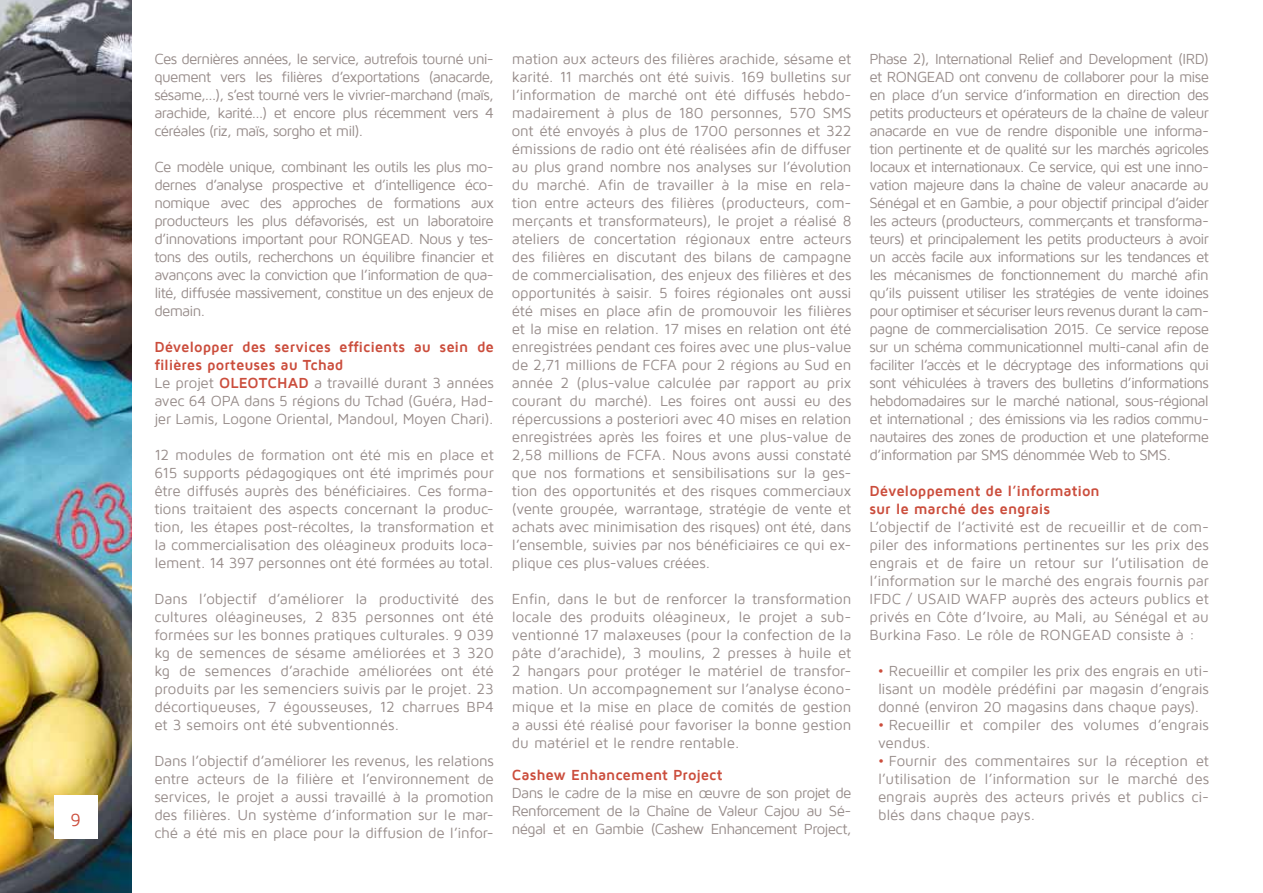
<style>
.page{position:relative;width:1263px;height:893px;background:#fff}
.page>*{position:absolute;margin:0;border:0;box-sizing:border-box;transform-origin:0 0}
.t1{font:18px "Maven Pro";color:#cb4d3c}
.t2{font:15px/18px "Maven Pro";letter-spacing:-.015em;color:#978c8a;text-align:justify}
.t3{font:700 15px/18px "Maven Pro";letter-spacing:-.005em;color:#cb4d3c}
.s1{font-weight:700;color:#cb4d3c}
.s2{color:#cb4d3c}
</style>
<div class="page">
<img style="left:0;top:0;width:132px;height:893px">
<div style="left:54px;top:795px;width:44px;height:44px;background:#fff"></div>
<p class="t1" style="left:71px;top:810px;width:12px">9</p>
<p class="t2" style="left:154px;top:50px;width:341px">Ces dernières années, le service, autrefois tourné uni&shy;quement vers les filières d’exportations (anacarde, sésame,…), s’est tourné vers le vivrier-marchand (maïs, arachide, karité…) et encore plus récemment vers 4 céréales (riz, maïs, sorgho et mil).</p>
<p class="t2" style="left:154px;top:158px;width:341px">Ce modèle unique, combinant les outils les plus mo&shy;dernes d’analyse prospective et d’intelligence éco&shy;nomique avec des approches de formations aux producteurs les plus défavorisés, est un laboratoire d’innovations important pour RONGEAD. Nous y tes&shy;tons des outils, recherchons un équilibre financier et avançons avec la conviction que l’information de qua&shy;lité, diffusée massivement, constitue un des enjeux de demain.</p>
<p class="t2" style="left:154px;top:338px;width:341px;text-align:left"><span class="s1">Développer des services efficients au sein de filières porteuses au Tchad<br></span>Le projet <span class="s1">OLEOTCHAD</span> a travaillé durant 3 années avec 64 OPA dans 5 régions du Tchad (Guéra, Had&shy;jer Lamis, Logone Oriental, Mandoul, Moyen Chari).</p>
<p class="t2" style="left:154px;top:446px;width:341px">12 modules de formation ont été mis en place et 615 supports pédagogiques ont été imprimés pour être diffusés auprès des bénéficiaires. Ces forma&shy;tions traitaient des aspects concernant la produc&shy;tion, les étapes post-récoltes, la transformation et la commercialisation des oléagineux produits loca&shy;lement. 14 397 personnes ont été formées au total.</p>
<p class="t2" style="left:154px;top:590px;width:341px">Dans l’objectif d’améliorer la productivité des cultures oléagineuses, 2 835 personnes ont été formées sur les bonnes pratiques culturales. 9 039 kg de semences de sésame améliorées et 3 320 kg de semences d’arachide améliorées ont été produits par les semenciers suivis par le projet. 23 décortiqueuses, 7 égousseuses, 12 charrues BP4 et 3 semoirs ont été subventionnés.</p>
<p class="t2" style="left:154px;top:752px;width:341px">Dans l’objectif d’améliorer les revenus, les relations entre acteurs de la filière et l’environnement de services, le projet a aussi travaillé à la promotion des filières. Un système d’information sur le mar&shy;ché a été mis en place pour la diffusion de l’infor-</p>
<p class="t2" style="left:512px;top:50px;width:341px">mation aux acteurs des filières arachide, sésame et karité. 11 marchés ont été suivis. 169 bulletins sur l’information de marché ont été diffusés hebdo&shy;madairement à plus de 180 personnes, 570 SMS ont été envoyés à plus de 1700 personnes et 322 émissions de radio ont été réalisées afin de diffuser au plus grand nombre nos analyses sur l’évolution du marché. Afin de travailler à la mise en rela&shy;tion entre acteurs des filières (producteurs, com&shy;merçants et transformateurs), le projet a réalisé 8 ateliers de concertation régionaux entre acteurs des filières en discutant des bilans de campagne de commercialisation, des enjeux des filières et des opportunités à saisir. 5 foires régionales ont aussi été mises en place afin de promouvoir les filières et la mise en relation. 17 mises en relation ont été enregistrées pendant ces foires avec une plus-value de 2,71 millions de FCFA pour 2 régions au Sud en année 2 (plus-value calculée par rapport au prix courant du marché). Les foires ont aussi eu des répercussions a posteriori avec 40 mises en relation enregistrées après les foires et une plus-value de 2,58 millions de FCFA. Nous avons aussi constaté que nos formations et sensibilisations sur la ges&shy;tion des opportunités et des risques commerciaux (vente groupée, warrantage, stratégie de vente et achats avec minimisation des risques) ont été, dans l’ensemble, suivies par nos bénéficiaires ce qui ex&shy;plique ces plus-values créées.</p>
<p class="t2" style="left:512px;top:590px;width:341px">Enfin, dans le but de renforcer la transformation locale des produits oléagineux, le projet a sub&shy;ventionné 17 malaxeuses (pour la confection de la pâte d’arachide), 3 moulins, 2 presses à huile et 2 hangars pour protéger le matériel de transfor&shy;mation. Un accompagnement sur l’analyse écono&shy;mique et la mise en place de comités de gestion a aussi été réalisé pour favoriser la bonne gestion du matériel et le rendre rentable.</p>
<p class="t3" style="left:512px;top:766px;width:212px">Cashew Enhancement Project</p>
<p class="t2" style="left:512px;top:785px;width:341px">Dans le cadre de la mise en œuvre de son projet de Renforcement de la Chaîne de Valeur Cajou au Sé&shy;négal et en Gambie (Cashew Enhancement Project,</p>
<p class="t2" style="left:869px;top:50px;width:341px">Phase 2), International Relief and Development (IRD) et RONGEAD ont convenu de collaborer pour la mise en place d’un service d’information en direction des petits producteurs et opérateurs de la chaîne de valeur anacarde en vue de rendre disponible une informa&shy;tion pertinente et de qualité sur les marchés agricoles locaux et internationaux. Ce service, qui est une inno&shy;vation majeure dans la chaîne de valeur anacarde au Sénégal et en Gambie, a pour objectif principal d’aider les acteurs (producteurs, commerçants et transforma&shy;teurs) et principalement les petits producteurs à avoir un accès facile aux informations sur les tendances et les mécanismes de fonctionnement du marché afin qu’ils puissent utiliser les stratégies de vente idoines pour optimiser et sécuriser leurs revenus durant la cam&shy;pagne de commercialisation 2015. Ce service repose sur un schéma communicationnel multi-canal afin de faciliter l’accès et le décryptage des informations qui sont véhiculées à travers des bulletins d’informations hebdomadaires sur le marché national, sous-régional et international ; des émissions via les radios commu&shy;nautaires des zones de production et une plateforme d’information par SMS dénommée Web to SMS.</p>
<p class="t3" style="left:869px;top:482px;width:232px">Développement de l’information sur le marché des engrais</p>
<p class="t2" style="left:869px;top:518px;width:341px">L’objectif de l’activité est de recueillir et de com&shy;piler des informations pertinentes sur les prix des engrais et de faire un retour sur l’utilisation de l’information sur le marché des engrais fournis par I FDC / USAI D WAFP auprès des acteurs publics et privés en Côte d’Ivoire, au Mali, au Sénégal et au Burkina Faso. Le rôle de RONGEAD consiste à :</p>
<p class="t2" style="left:878px;top:662px;width:333px"><span class="s2">•</span> Recueillir et compiler les prix des engrais en uti&shy;lisant un modèle prédéfini par magasin d’engrais donné (environ 20 magasins dans chaque pays).</p>
<p class="t2" style="left:878px;top:716px;width:332px"><span class="s2">•</span> Recueillir et compiler des volumes d’engrais vendus.</p>
<p class="t2" style="left:878px;top:752px;width:333px"><span class="s2">•</span> Fournir des commentaires sur la réception et l’utilisation de l’information sur le marché des engrais auprès des acteurs privés et publics ci&shy;blés dans chaque pays.</p>
</div>
